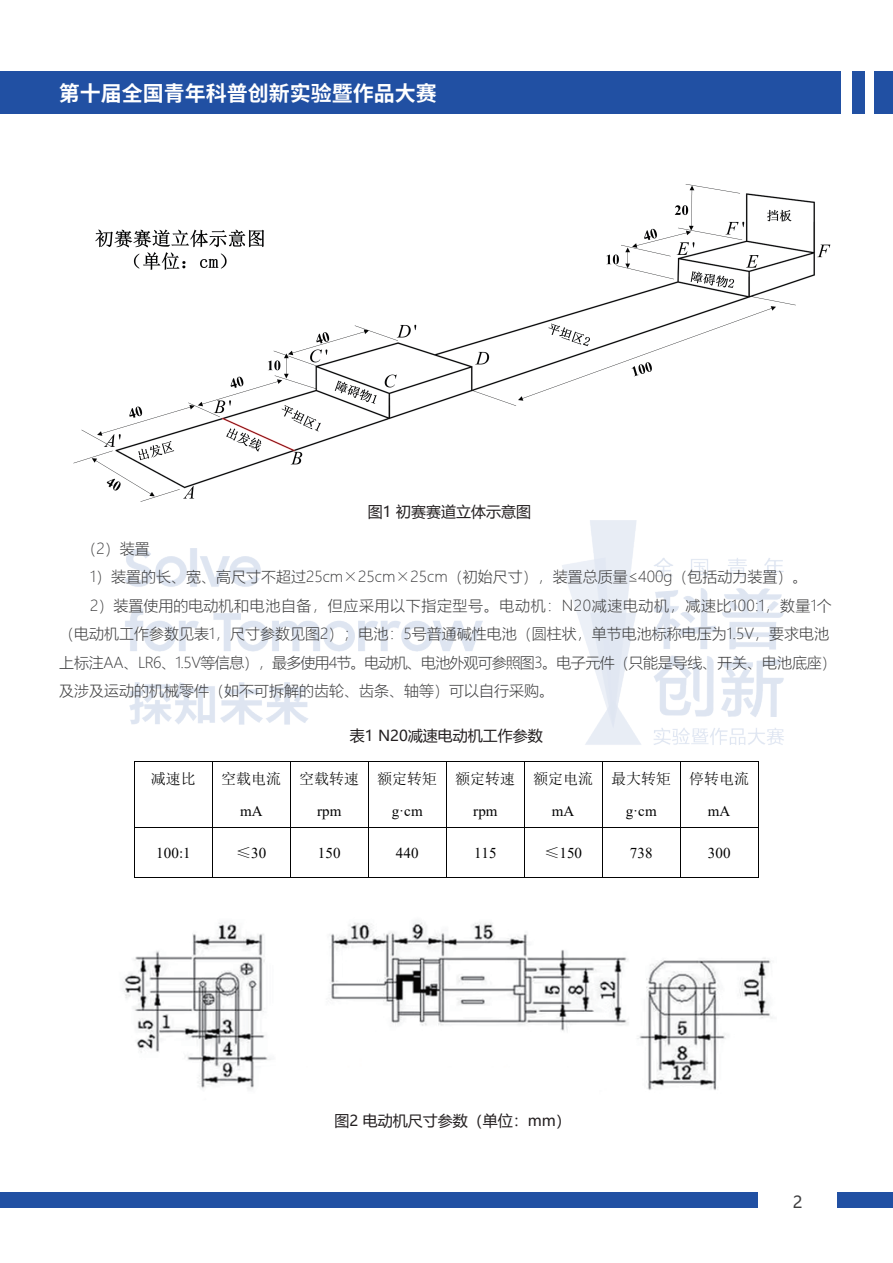
<style>
.page{position:relative;width:893px;height:1263px;background:#fff}
.page>*{position:absolute;margin:0;border:0;box-sizing:border-box;transform-origin:0 0}
.t1{font:700 21px "Source Han Sans CN";color:#fff}
.t2{font:16.5px "Microsoft Ya Hei";color:#3e3e3f}
.t3{font:300 15px "Microsoft Ya Hei";color:#3e3e3f}
.t4{font:300 15px "Microsoft Ya Hei";letter-spacing:-.04em;color:#3e3e3f}
.t5{font:300 15px "Microsoft Ya Hei";letter-spacing:.04em;color:#3e3e3f}
.t6{font:15px "Times New Roman";letter-spacing:.005em;color:#030303}
.t7{font:15px "Microsoft Ya Hei";color:#231f20}
.t8{font:15px "Sim Sun";color:#030303}
.s1{font-family:"Adobe Song Std"}
.s2{font-family:"Sim Sun"}
</style>
<div class="page">
<img style="left:73px;top:184px;width:758px;height:318px">
<img style="left:124px;top:548px;width:358px;height:177px">
<img style="left:562px;top:520px;width:222px;height:225px">
<img style="left:123px;top:921px;width:650px;height:169px">
<hr style="left:135px;top:761px;width:77px;height:1px;background:#030303">
<hr style="left:213px;top:761px;width:77px;height:1px;background:#030303">
<hr style="left:291px;top:761px;width:77px;height:1px;background:#030303">
<hr style="left:369px;top:761px;width:77px;height:1px;background:#030303">
<hr style="left:447px;top:761px;width:77px;height:1px;background:#030303">
<hr style="left:525px;top:761px;width:77px;height:1px;background:#030303">
<hr style="left:603px;top:761px;width:77px;height:1px;background:#030303">
<hr style="left:681px;top:761px;width:77px;height:1px;background:#030303">
<hr style="left:134px;top:762px;width:1px;height:65px;background:#030303">
<hr style="left:212px;top:762px;width:1px;height:65px;background:#030303">
<hr style="left:290px;top:762px;width:1px;height:65px;background:#030303">
<hr style="left:368px;top:762px;width:1px;height:65px;background:#030303">
<hr style="left:446px;top:762px;width:1px;height:65px;background:#030303">
<hr style="left:524px;top:762px;width:1px;height:65px;background:#030303">
<hr style="left:602px;top:762px;width:1px;height:65px;background:#030303">
<hr style="left:680px;top:762px;width:1px;height:65px;background:#030303">
<hr style="left:758px;top:762px;width:1px;height:65px;background:#030303">
<hr style="left:135px;top:827px;width:77px;height:1px;background:#030303">
<hr style="left:213px;top:827px;width:77px;height:1px;background:#030303">
<hr style="left:291px;top:827px;width:77px;height:1px;background:#030303">
<hr style="left:369px;top:827px;width:77px;height:1px;background:#030303">
<hr style="left:447px;top:827px;width:77px;height:1px;background:#030303">
<hr style="left:525px;top:827px;width:77px;height:1px;background:#030303">
<hr style="left:603px;top:827px;width:77px;height:1px;background:#030303">
<hr style="left:681px;top:827px;width:77px;height:1px;background:#030303">
<hr style="left:134px;top:828px;width:1px;height:49px;background:#030303">
<hr style="left:135px;top:877px;width:77px;height:1px;background:#030303">
<hr style="left:212px;top:828px;width:1px;height:49px;background:#030303">
<hr style="left:213px;top:877px;width:77px;height:1px;background:#030303">
<hr style="left:290px;top:828px;width:1px;height:49px;background:#030303">
<hr style="left:291px;top:877px;width:77px;height:1px;background:#030303">
<hr style="left:368px;top:828px;width:1px;height:49px;background:#030303">
<hr style="left:369px;top:877px;width:77px;height:1px;background:#030303">
<hr style="left:446px;top:828px;width:1px;height:49px;background:#030303">
<hr style="left:447px;top:877px;width:77px;height:1px;background:#030303">
<hr style="left:524px;top:828px;width:1px;height:49px;background:#030303">
<hr style="left:525px;top:877px;width:77px;height:1px;background:#030303">
<hr style="left:602px;top:828px;width:1px;height:49px;background:#030303">
<hr style="left:603px;top:877px;width:77px;height:1px;background:#030303">
<hr style="left:680px;top:828px;width:1px;height:49px;background:#030303">
<hr style="left:681px;top:877px;width:77px;height:1px;background:#030303">
<hr style="left:758px;top:828px;width:1px;height:49px;background:#030303">
<div style="left:0;top:1192px;width:893px;height:16px;background:#2150a3"></div>
<div style="left:758px;top:1191px;width:79px;height:20px;background:#fff"></div>
<div style="left:0;top:71px;width:893px;height:43px;background:#2150a3"></div>
<div style="left:841px;top:63px;width:11px;height:51px;background:#fff"></div>
<div style="left:865px;top:68px;width:9px;height:51px;background:#fff"></div>
<h1 class="t1" style="left:59px;top:81px;width:380px">第十届全国青年科普创新实验暨作品大赛</h1>
<p class="t7" style="left:368px;top:502px;width:165px">图1 初赛赛道立体示意图</p>
<p class="t3" style="left:81px;top:539px;width:70px">（2）装置</p>
<p class="t3" style="left:90px;top:567px;width:719px">1）装置的长、宽、高尺寸不超过25cm<span class="s1">×</span>25cm<span class="s1">×</span>25cm（初始尺寸），装置总质量≤400g（包括动力装置）。</p>
<p class="t5" style="left:90px;top:596px;width:743px">2）装置使用的电动机和电池自备，但应采用以下指定型号。电动机：N20减速电动机，减速比100:1，数量1个</p>
<p class="t3" style="left:59px;top:624px;width:771px">（电动机工作参数见表1，尺寸参数见图2）；电池：5号普通碱性电池（圆柱状，单节电池标称电压为1.5V，要求电池</p>
<p class="t4" style="left:59px;top:653px;width:779px">上标注AA、LR6、1.5V等信息），最多使用4节。电动机、电池外观可参照图3。电子元件（只能是导线、开关、电池底座）</p>
<p class="t3" style="left:59px;top:681px;width:496px">及涉及运动的机械零件（如不可拆解的齿轮、齿条、轴等）可以自行采购。</p>
<p class="t7" style="left:350px;top:725px;width:195px">表1 N20减速电动机工作参数</p>
<p class="t8" style="left:151px;top:771px;width:46px">减速比</p>
<p class="t8" style="left:221px;top:771px;width:61px">空载电流</p>
<p class="t6" style="left:240px;top:801px;width:24px">mA</p>
<p class="t8" style="left:299px;top:771px;width:61px">空载转速</p>
<p class="t6" style="left:317px;top:801px;width:26px">rpm</p>
<p class="t8" style="left:377px;top:771px;width:61px">额定转矩</p>
<p class="t6" style="left:392px;top:801px;width:32px">g·cm</p>
<p class="t8" style="left:455px;top:771px;width:61px">额定转速</p>
<p class="t6" style="left:473px;top:801px;width:26px">rpm</p>
<p class="t8" style="left:611px;top:771px;width:61px">最大转矩</p>
<p class="t6" style="left:626px;top:801px;width:32px">g·cm</p>
<p class="t8" style="left:689px;top:771px;width:61px">停转电流</p>
<p class="t6" style="left:708px;top:801px;width:24px">mA</p>
<p class="t8" style="left:533px;top:771px;width:61px">额定电流</p>
<p class="t6" style="left:552px;top:801px;width:24px">mA</p>
<p class="t6" style="left:156px;top:843px;width:36px">100:1</p>
<p class="t6" style="left:236px;top:843px;width:32px"><span class="s2">≤</span>30</p>
<p class="t6" style="left:318px;top:843px;width:24px">150</p>
<p class="t6" style="left:396px;top:843px;width:24px">440</p>
<p class="t6" style="left:474px;top:843px;width:24px">115</p>
<p class="t6" style="left:544px;top:843px;width:39px"><span class="s2">≤</span>150</p>
<p class="t6" style="left:630px;top:843px;width:24px">738</p>
<p class="t6" style="left:708px;top:843px;width:24px">300</p>
<p class="t7" style="left:335px;top:1110px;width:238px">图2 电动机尺寸参数（单位：mm）</p>
<p class="t2" style="left:793px;top:1190px;width:11px">2</p>
</div>
